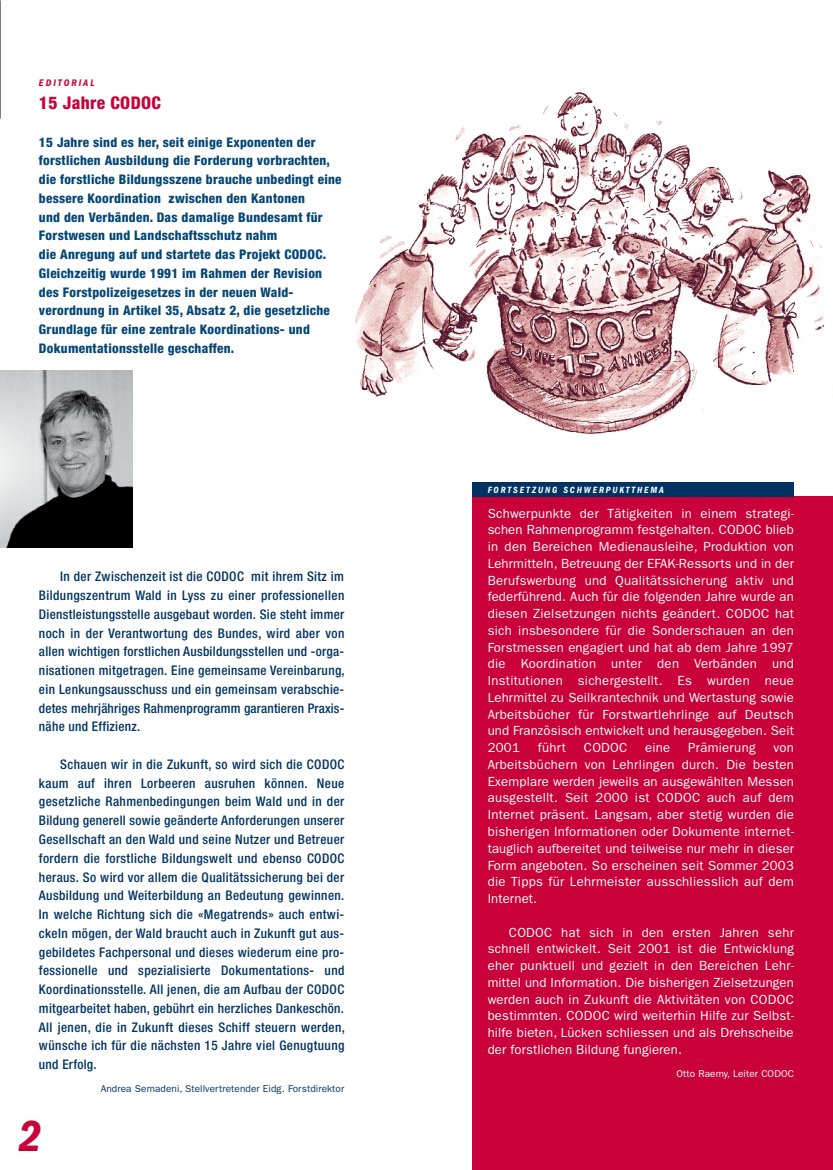
<style>
.page{position:relative;width:833px;height:1170px;background:#fff}
.page>*{position:absolute;margin:0;border:0;box-sizing:border-box;transform-origin:0 0}
.t1{font:italic 600 condensed 45px "Franklin Gothic LT";color:#c90039}
.t2{font:800 condensed 17.5px "Helvetica Neue";letter-spacing:.02em;color:#c90039}
.t3{font:13.25px/16.8px "Franklin Gothic LT";letter-spacing:.01em;color:#fff;text-align:justify}
.t4{font:500 condensed 13.25px/18.8px "Helvetica Neue";letter-spacing:.025em;color:#003362}
.t5{font:800 condensed 13.25px/18.8px "Helvetica Neue";letter-spacing:.02em;color:#044675}
.t6{font:10px "Franklin Gothic LT";letter-spacing:.01em;color:#003362}
.t7{font:10px "Franklin Gothic LT";letter-spacing:.01em;color:#fff}
.t8{font:italic 600 condensed 9.88px "Franklin Gothic LT";letter-spacing:.2em;color:#c90039}
.t9{font:italic 600 condensed 9.38px "Franklin Gothic LT";letter-spacing:.2em;color:#fff}
</style>
<div class="page">
<div style="left:473px;top:496px;width:360px;height:673px;background:#c90039"></div>
<img style="left:355px;top:56px;width:470px;height:379px">
<div style="left:473px;top:482px;width:321px;height:14px;background:#003362"></div>
<hr style="left:0;top:0;width:1px;height:119px;background:#000">
<img style="left:0;top:371px;width:132px;height:176px">
<p class="t8" style="left:39px;top:77px;width:57px">EDITORIAL</p>
<h2 class="t2" style="left:39px;top:92px;width:123px">15 Jahre CODOC</h2>
<p class="t5" style="left:39px;top:132px;width:304px">15 Jahre sind es her, seit einige Exponenten der forstlichen Ausbildung die Forderung vorbrachten, die forstliche Bildungsszene brauche unbedingt eine bessere Koordination zwischen den Kantonen<br>und den Verbänden. Das damalige Bundesamt für Forstwesen und Landschaftsschutz nahm<br>die Anregung auf und startete das Projekt CODOC.<br>Gleichzeitig wurde 1991 im Rahmen der Revision des Forstpolizeigesetzes in der neuen Wald&shy;verordnung in Artikel 35, Absatz 2, die gesetzliche Grundlage für eine zentrale Koordinations- und Dokumentationsstelle geschaffen.</p>
<p class="t4" style="left:39px;top:567px;width:307px;text-indent:21px">In der Zwischenzeit ist die CODOC mit ihrem Sitz im Bildungszentrum Wald in Lyss zu einer professionellen Dienstleistungsstelle ausgebaut worden. Sie steht immer noch in der Verantwortung des Bundes, wird aber von allen wichtigen forstlichen Ausbildungsstellen und -orga&shy;nisationen mitgetragen. Eine gemeinsame Vereinbarung, ein Lenkungsausschuss und ein gemeinsam verabschie&shy;detes mehrjähriges Rahmenprogramm garantieren Praxis-- nähe und Effizienz.</p>
<p class="t4" style="left:39px;top:754px;width:307px;text-align:justify;text-indent:21px">Schauen wir in die Zukunft, so wird sich die CODOC kaum auf ihren Lorbeeren ausruhen können. Neue gesetzliche Rahmenbedingungen beim Wald und in der Bildung generell sowie geänderte Anforderungen unserer Gesellschaft an den Wald und seine Nutzer und Betreuer fordern die forstliche Bildungswelt und ebenso CODOC heraus. So wird vor allem die Qualitätssicherung bei der Ausbildung und Weiterbildung an Bedeutung gewinnen.<br>In welche Richtung sich die «Megatrends» auch entwi&shy;ckeln mögen, der Wald braucht auch in Zukunft gut aus&shy;gebildetes Fachpersonal und dieses wiederum eine pro&shy;fessionelle und spezialisierte Dokumentations- und Koordinationsstelle. All jenen, die am Aufbau der CODOC mitgearbeitet haben, gebührt ein herzliches Dankeschön.<br>All jenen, die in Zukunft dieses Schiff steuern werden, wünsche ich für die nächsten 15 Jahre viel Genugtuung und Erfolg.</p>
<p class="t6" style="left:101px;top:1082px;width:245px">Andrea Semadeni, Stellvertretender Eidg. Forstdirektor</p>
<h1 class="t1" style="left:19px;top:1110px;width:24px">2</h1>
<p class="t9" style="left:487px;top:484px;width:178px">FORTSETZUNG SCHWERPUKTTHEMA</p>
<p class="t3" style="left:487px;top:504px;width:308px">Schwerpunkte der Tätigkeiten in einem strategi&shy;schen Rahmenprogramm festgehalten. CODOC blieb in den Bereichen Medienausleihe, Produktion von Lehrmitteln, Betreuung der EFAK-Ressorts und in der Berufswerbung und Qualitätssicherung aktiv und federführend. Auch für die folgenden Jahre wurde an diesen Zielsetzungen nichts geändert. CODOC hat sich insbesondere für die Sonderschauen an den Forstmessen engagiert und hat ab dem Jahre 1997 die Koordination unter den Verbänden und Institutionen sichergestellt. Es wurden neue Lehrmittel zu Seilkrantechnik und Wertastung sowie Arbeitsbücher für Forstwartlehrlinge auf Deutsch und Französisch entwickelt und herausgegeben. Seit 2001</p>
<p class="t3" style="left:538px;top:739px;width:30px">führt</p>
<p class="t3" style="left:584px;top:739px;width:45px">CODOC</p>
<p class="t3" style="left:645px;top:739px;width:27px">eine</p>
<p class="t3" style="left:688px;top:739px;width:69px">Prämierung</p>
<p class="t3" style="left:487px;top:739px;width:308px;text-indent:286px">von Arbeitsbüchern von Lehrlingen durch. Die besten Exemplare werden jeweils an ausgewählten Messen ausgestellt. Seit 2000 ist CODOC auch auf dem Internet präsent. Langsam, aber stetig wurden die bisherigen Informationen oder Dokumente internet&shy;tauglich aufbereitet und teilweise nur mehr in dieser Form angeboten. So erscheinen seit Sommer 2003 die Tipps für Lehrmeister ausschliesslich auf dem Internet.</p>
<p class="t3" style="left:487px;top:923px;width:308px;text-indent:21px">CODOC hat sich in den ersten Jahren sehr schnell entwickelt. Seit 2001 ist die Entwicklung eher punktuell und gezielt in den Bereichen Lehr&shy;mittel und Information. Die bisherigen Zielsetzungen werden auch in Zukunft die Aktivitäten von CODOC bestimmten. CODOC wird weiterhin Hilfe zur Selbst&shy;hilfe bieten, Lücken schliessen und als Drehscheibe der forstlichen Bildung fungieren.</p>
<p class="t7" style="left:676px;top:1067px;width:119px">Otto Raemy, Leiter CODOC</p>
</div>
